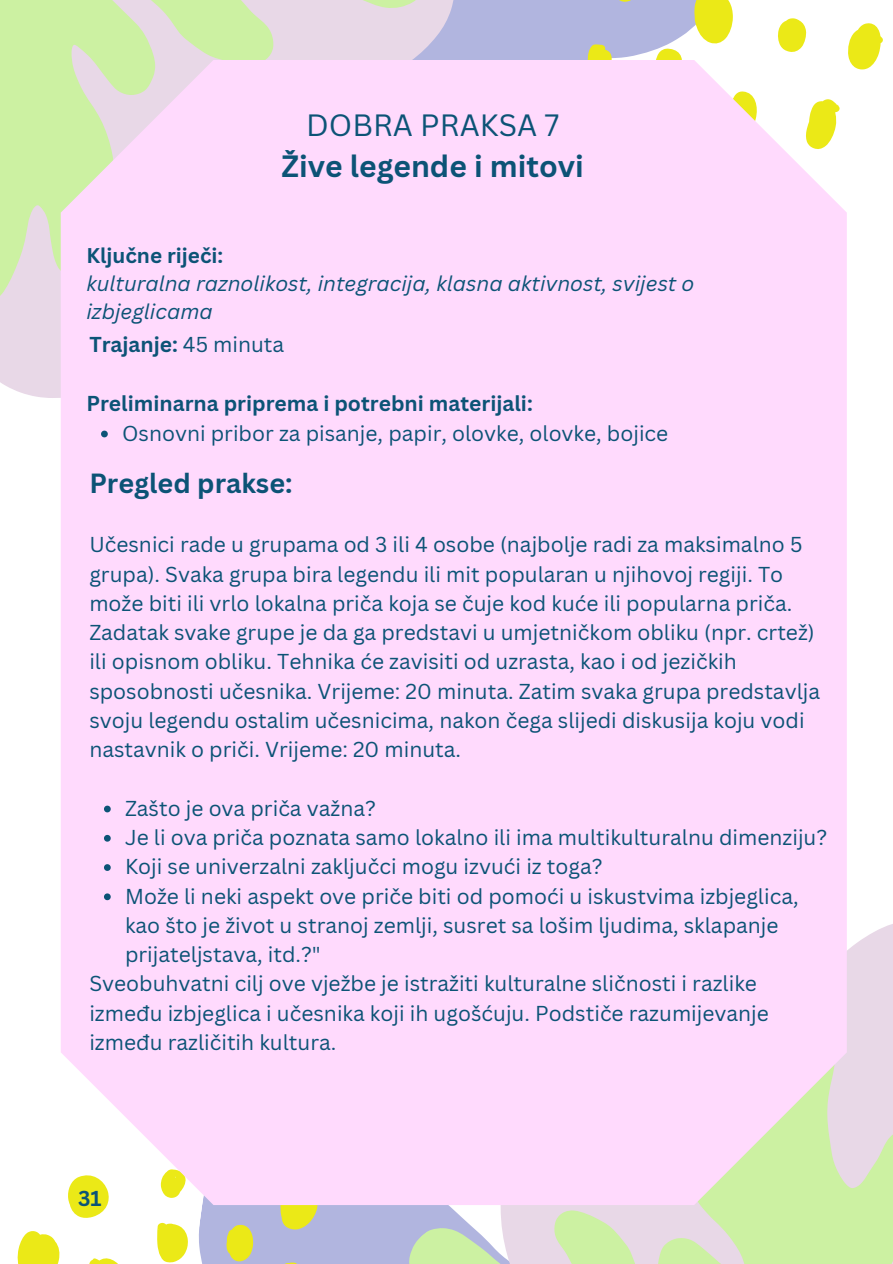
<style>
.page{position:relative;width:893px;height:1264px;background:#fff}
.page>*{position:absolute;margin:0;border:0;box-sizing:border-box;transform-origin:0 0}
.t1{font:700 30px/41.7px "Canva Sans";color:#0c5376;text-align:center}
.t2{font:700 27px "Canva Sans";color:#0c5376}
.t3{font:21px/29.2px "Canva Sans";color:#0c5376}
.t4{font:700 21px "Canva Sans";color:#0c5376}
.t5{font:italic 20.7px/28.2px "Canva Sans";color:#0c5376}
.t6{font:700 20.7px "Canva Sans";color:#0c5376}
.s1{font-weight:400}
</style>
<div class="page">
<svg style="left:846px;top:884px;width:46px;height:74px"></svg>
<svg style="left:804px;top:958px;width:88px;height:305px;background:#dce2ca"></svg>
<div style="left:479px;top:0;width:108px;height:60px;background:#b1b5df"></div>
<svg style="left:360px;top:1204px;width:444px;height:59px;background:#d3ddcb"></svg>
<svg style="left:263px;top:0;width:216px;height:60px;background:#dcd2e2"></svg>
<svg style="left:0;top:0;width:263px;height:352px;background:#d3eab5"></svg>
<svg style="left:17px;top:1204px;width:314px;height:59px"></svg>
<svg style="left:587px;top:0;width:296px;height:70px"></svg>
<div style="left:61px;top:60px;width:785px;height:1144px;background:#ffdafd"></div>
<svg style="left:101px;top:430px;width:7px;height:7px"></svg>
<svg style="left:104px;top:805px;width:7px;height:7px"></svg>
<svg style="left:104px;top:835px;width:7px;height:6px"></svg>
<svg style="left:104px;top:864px;width:7px;height:7px"></svg>
<svg style="left:104px;top:893px;width:7px;height:7px"></svg>
<p class="t1" style="left:281px;top:103px;width:304px"><span class="s1">DOBRA PRAKSA 7<br></span>Žive legende i mitovi</p>
<p class="t6" style="left:86px;top:241px;width:138px">Ključne riječi:</p>
<p class="t5" style="left:86px;top:269px;width:609px">kulturalna raznolikost, integracija, klasna aktivnost, svijest o izbjeglicama</p>
<p class="t4" style="left:89px;top:329px;width:196px">Trajanje: <span class="s1">45 minuta</span></p>
<p class="t4" style="left:86px;top:389px;width:448px">Preliminarna priprema i potrebni materijali:</p>
<h1 class="t3" style="left:122px;top:418px;width:547px">Osnovni pribor za pisanje, papir, olovke, olovke, bojice</h1>
<p class="t2" style="left:89px;top:464px;width:205px">Pregled prakse:</p>
<p class="t3" style="left:89px;top:529px;width:732px">Učesnici rade u grupama od 3 ili 4 osobe (najbolje radi za maksimalno 5 grupa). Svaka grupa bira legendu ili mit popularan u njihovoj regiji. To može biti ili vrlo lokalna priča koja se čuje kod kuće ili popularna priča.<br>Zadatak svake grupe je da ga predstavi u umjetničkom obliku (npr. crtež) ili opisnom obliku. Tehnika će zavisiti od uzrasta, kao i od jezičkih sposobnosti učesnika. Vrijeme: 20 minuta. Zatim svaka grupa predstavlja svoju legendu ostalim učesnicima, nakon čega slijedi diskusija koju vodi nastavnik o priči. Vrijeme: 20 minuta.</p>
<p class="t3" style="left:125px;top:793px;width:252px">Zašto je ova priča važna?</p>
<h3 class="t3" style="left:125px;top:822px;width:703px">Je li ova priča poznata samo lokalno ili ima multikulturalnu dimenziju?</h3>
<p class="t3" style="left:125px;top:851px;width:479px">Koji se univerzalni zaključci mogu izvući iz toga?</p>
<h2 class="t3" style="left:125px;top:880px;width:675px">Može li neki aspekt ove priče biti od pomoći u iskustvima izbjeglica, kao što je život u stranoj zemlji, susret sa lošim ljudima, sklapanje prijateljstava, itd.?"</h2>
<p class="t3" style="left:89px;top:968px;width:681px">Sveobuhvatni cilj ove vježbe je istražiti kulturalne sličnosti i razlike između izbjeglica i učesnika koji ih ugošćuju. Podstiče razumijevanje između različitih kultura.</p>
<p class="t4" style="left:78px;top:1183px;width:25px">31</p>
</div>
